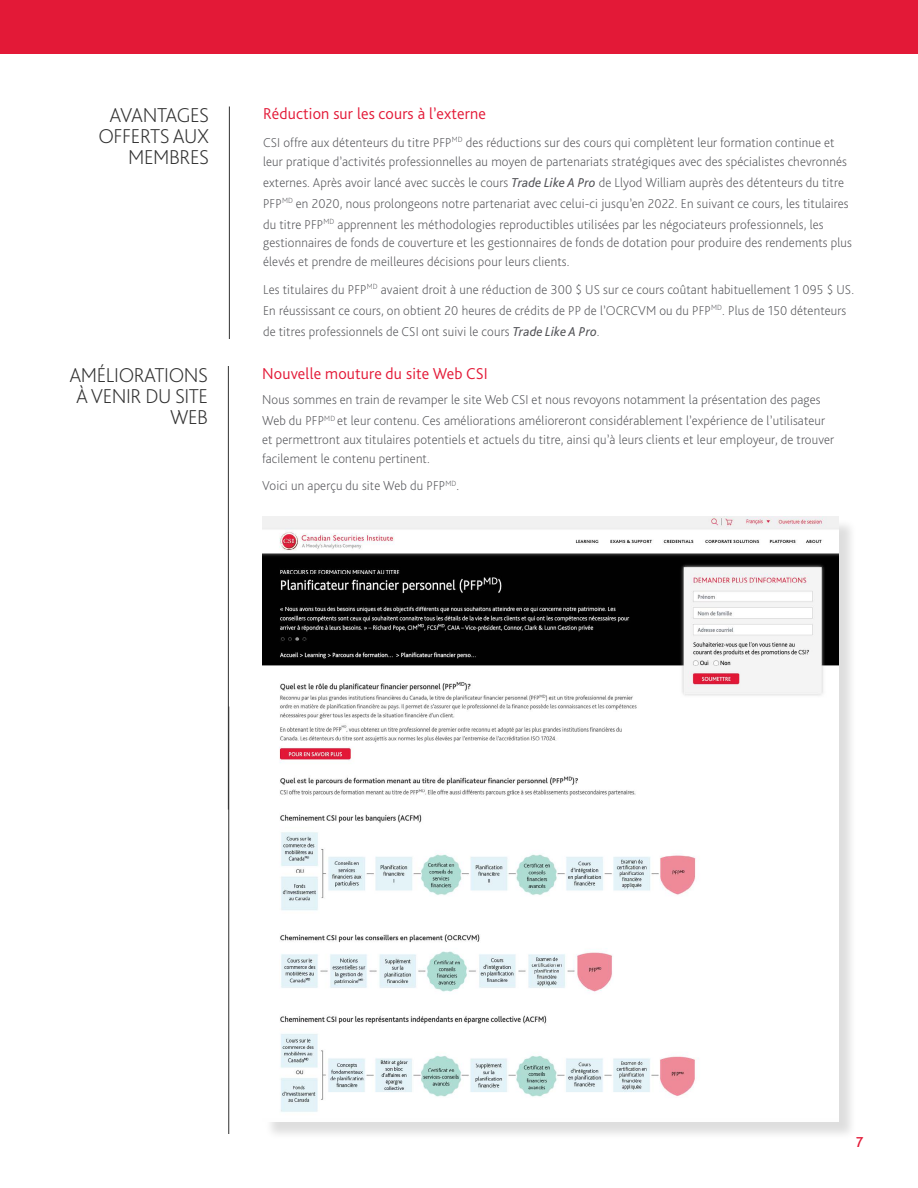
<style>
.page{position:relative;width:918px;height:1188px;background:#fff}
.page>*{position:absolute;margin:0;border:0;box-sizing:border-box;transform-origin:0 0}
.t1{font:200 21px/21px "Bliss Pro";letter-spacing:-.02em;color:#313131;text-align:right}
.t2{font:300 16.5px "Bliss Pro";letter-spacing:.01em;color:#e31937}
.t3{font:500 15px "Bliss Pro";color:#e31937}
.t4{font:200 13.5px/21px "Bliss Pro";letter-spacing:.01em;color:#55565a}
.s1{font-weight:400;font-style:italic}
</style>
<div class="page">
<hr style="left:229px;top:107px;width:1px;height:232px;background:#313131">
<div style="left:0;top:0;width:918px;height:54px;background:#e31937"></div>
<hr style="left:228px;top:707px;width:1px;height:427px;background:#313131">
<div style="left:264px;top:518px;width:594px;height:623px;background:#000;opacity:.13"></div>
<img style="left:262px;top:516px;width:577px;height:606px">
<hr style="left:228px;top:366px;width:1px;height:444px;background:#313131">
<h1 class="t1" style="left:98px;top:104px;width:112px">AVANTAGES<br>OFFERTS AUX<br>MEMBRES</h1>
<p class="t2" style="left:263px;top:103px;width:224px">Réduction sur les cours à l’externe</p>
<p class="t4" style="left:263px;top:133px;width:585px;line-height:18.8px">CSI offre aux détenteurs du titre PFP<sup>MD</sup> des réductions sur des cours qui complètent leur formation continue et leur pratique d’activités professionnelles au moyen de partenariats stratégiques avec des spécialistes chevronnés</p>
<p class="t4" style="left:263px;top:171px;width:587px">externes. Après avoir lancé avec succès le cours <span class="s1">Trade Like A Pro</span> de Llyod William auprès des détenteurs du titre<br>PFP<sup>MD</sup> en 2020, nous prolongeons notre partenariat avec celui-ci jusqu’en 2022. En suivant ce cours, les titulaires du titre PFP<sup>MD</sup> apprennent les méthodologies reproductibles utilisées par les négociateurs professionnels, les</p>
<p class="t4" style="left:263px;top:233px;width:590px;line-height:18.8px">gestionnaires de fonds de couverture et les gestionnaires de fonds de dotation pour produire des rendements plus élevés et prendre de meilleures décisions pour leurs clients.</p>
<p class="t4" style="left:263px;top:278px;width:592px">Les titulaires du PFP<sup>MD</sup> avaient droit à une réduction de 300 $ US sur ce cours coûtant habituellement 1 095 $ US.<br>En réussissant ce cours, on obtient 20 heures de crédits de PP de l’OCRCVM ou du PFP<sup>MD</sup>. Plus de 150 détenteurs de titres professionnels de CSI ont suivi le cours <span class="s1">Trade Like A Pro</span>.</p>
<h1 class="t1" style="left:69px;top:364px;width:140px">AMÉLIORATIONS<br>À VENIR DU SITE<br>WEB</h1>
<p class="t2" style="left:262px;top:363px;width:227px">Nouvelle mouture du site Web CSI</p>
<p class="t4" style="left:262px;top:389px;width:565px">Nous sommes en train de revamper le site Web CSI et nous revoyons notamment la présentation des pages<br>Web du PFP<sup>MD</sup> et leur contenu. Ces améliorations amélioreront considérablement l’expérience de l’utilisateur</p>
<p class="t4" style="left:262px;top:430px;width:574px;line-height:18.8px">et permettront aux titulaires potentiels et actuels du titre, ainsi qu’à leurs clients et leur employeur, de trouver facilement le contenu pertinent.</p>
<p class="t4" style="left:262px;top:475px;width:199px">Voici un aperçu du site Web du PFP<sup>MD</sup>.</p>
<p class="t3" style="left:856px;top:1133px;width:9px">7</p>
</div>
